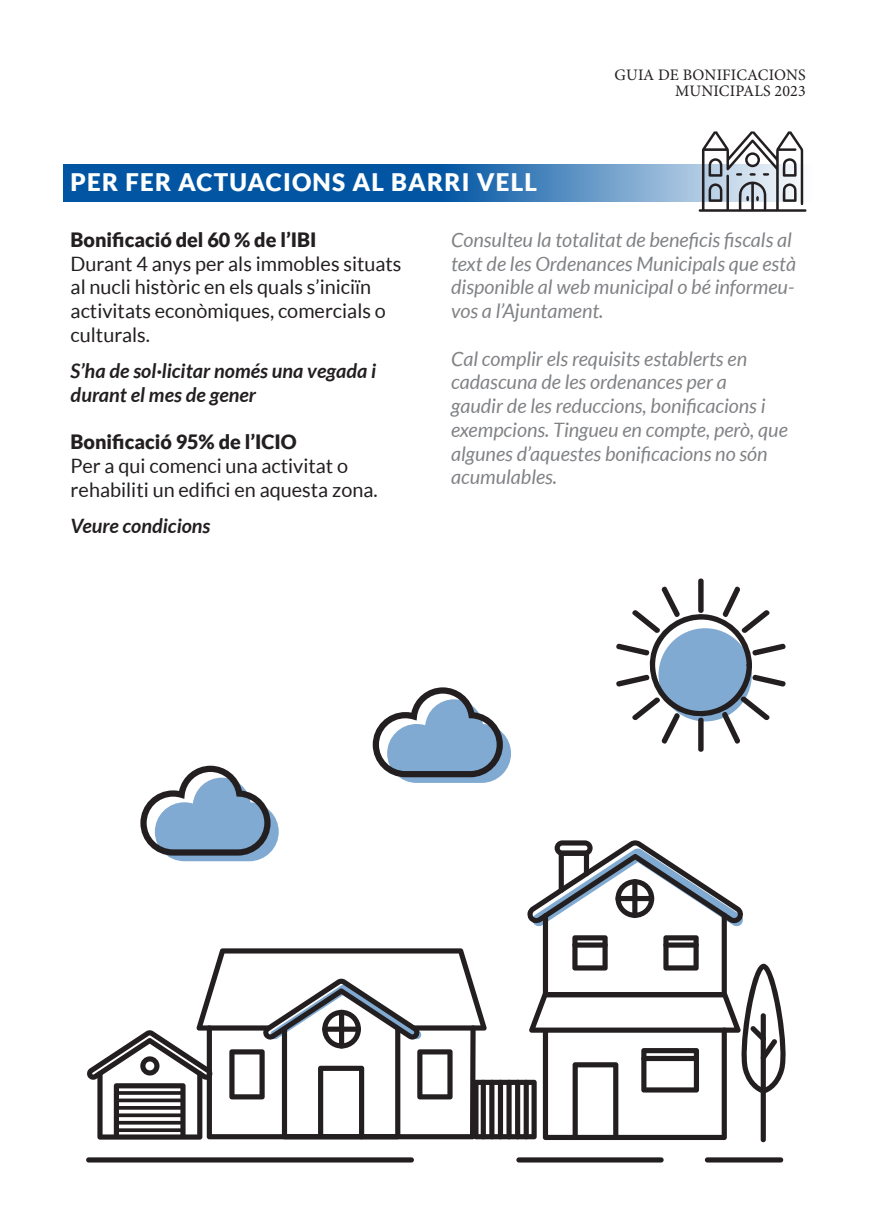
<style>
.page{position:relative;width:874px;height:1225px;background:#fff}
.page>*{position:absolute;margin:0;border:0;box-sizing:border-box;transform-origin:0 0}
.t1{font:900 24.2px "Lato";letter-spacing:.05em;color:#fff}
.t2{font:italic 19.8px/23.8px "Lato";color:#808285}
.t3{font:19.8px/23.8px "Lato";color:#231f20}
.t4{font:italic 700 19.8px/23.8px "Lato";color:#231f20}
.t5{font:900 19.8px "Lato";color:#231f20}
.t6{font:16px/16px "Minion Pro";letter-spacing:.01em;color:#231f20;text-align:right}
</style>
<div class="page">
<svg style="left:63px;top:164px;width:635px;height:37px;background:#236caf"></svg>
<div style="left:86px;top:1157px;width:327px;height:5px;background:#231f20;border-radius:3px"></div>
<div style="left:704px;top:1157px;width:78px;height:5px;background:#231f20;border-radius:3px"></div>
<div style="left:516px;top:1157px;width:147px;height:5px;background:#231f20;border-radius:3px"></div>
<div style="left:760px;top:1013px;width:5px;height:129px;background:#231f20;border-radius:3px"></div>
<svg style="left:87px;top:578px;width:699px;height:562px"></svg>
<svg style="left:698px;top:131px;width:108px;height:81px"></svg>
<p class="t1" style="left:71px;top:168px;width:467px">PER FER ACTUACIONS AL BARRI VELL</p>
<p class="t6" style="left:614px;top:67px;width:193px">GUIA DE BONIFICACIONS<br>MUNICIPALS 2023</p>
<p class="t5" style="left:71px;top:228px;width:247px">Bonificació del 60 % de l’IBI</p>
<p class="t3" style="left:71px;top:251px;width:332px">Durant 4 anys per als immobles situats al nucli històric en els quals s’iniciïn activitats econòmiques, comercials o culturals.</p>
<p class="t4" style="left:71px;top:359px;width:307px">S’ha de sol·licitar només una vegada i durant el mes de gener</p>
<p class="t5" style="left:71px;top:430px;width:227px">Bonificació 95% de l’ICIO</p>
<p class="t3" style="left:71px;top:454px;width:308px">Per a qui comenci una activitat o rehabiliti un edifici en aquesta zona.</p>
<p class="t4" style="left:71px;top:514px;width:141px">Veure condicions</p>
<p class="t2" style="left:451px;top:228px;width:346px">Consulteu la totalitat de beneficis fiscals al text de les Ordenances Municipals que està disponible al web municipal o bé informeu&shy;vos a l’Ajuntament.</p>
<p class="t2" style="left:451px;top:347px;width:338px">Cal complir els requisits establerts en cadascuna de les ordenances per a<br>gaudir de les reduccions, bonificacions i exempcions. Tingueu en compte, però, que algunes d’aquestes bonificacions no són acumulables.</p>
</div>
